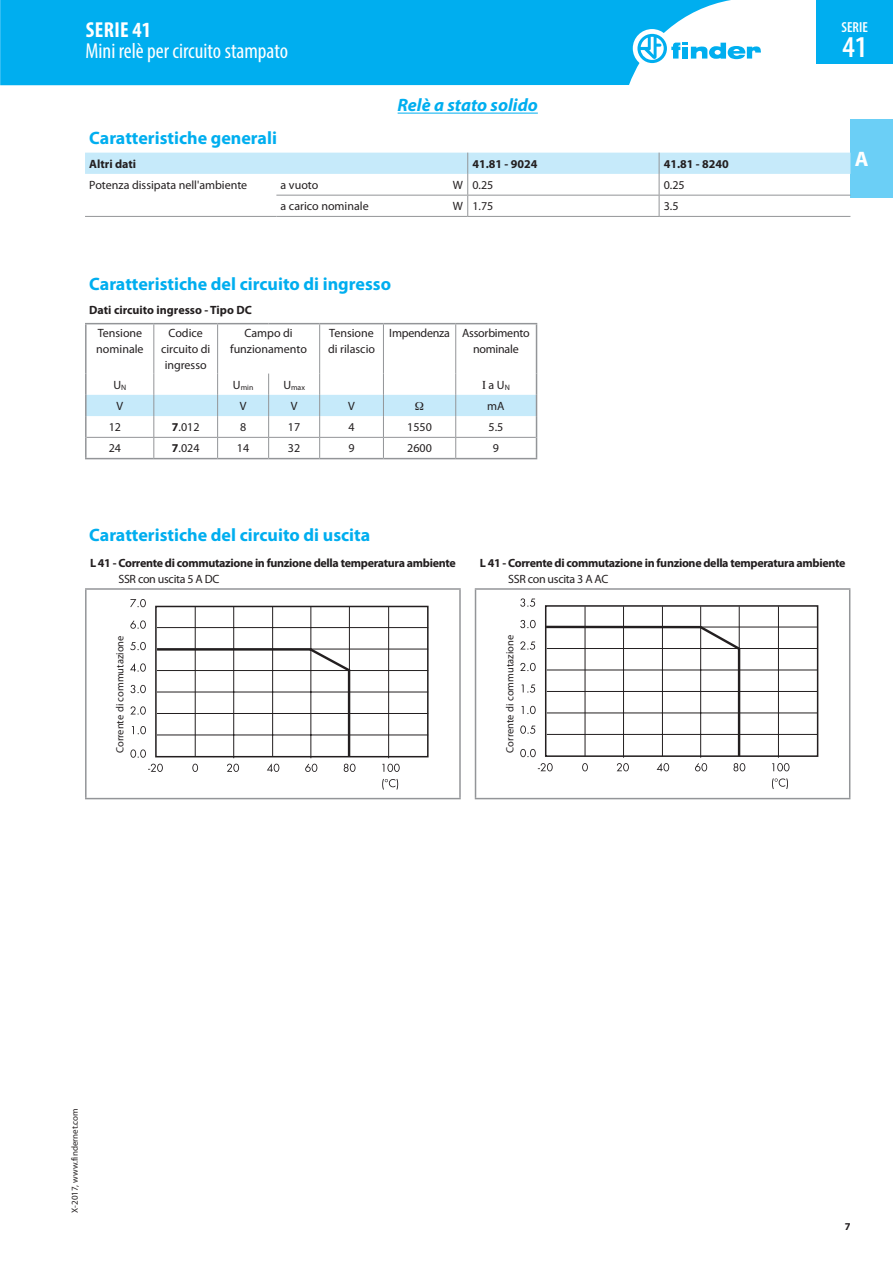
<style>
.page{position:relative;width:893px;height:1263px;background:#fff}
.page>*{position:absolute;margin:0;border:0;box-sizing:border-box;transform-origin:0 0}
.t1{font:600 condensed 30.3px "Myriad Pro";color:#fff}
.t2{font:condensed 21.75px "Myriad Pro";color:#fff}
.t3{font:700 condensed 21.75px "Myriad Pro";letter-spacing:.02em;color:#fff}
.t4{font:700 21px "Myriad Pro";color:#fff}
.t5{font:700 18px "Myriad Pro";color:#00aeef}
.t6{font:italic 700 18px "Myriad Pro";color:#00aeef}
.t7{font:600 condensed 14.55px "Myriad Pro";color:#fff}
.t8{font:12px/16.2px "Myriad Pro";color:#231f20}
.t9{font:700 12px "Myriad Pro";letter-spacing:-.025em;color:#231f20}
.t10{font:700 12px "Myriad Pro";color:#231f20}
.t11{font:12px "Myriad Pro";letter-spacing:-.025em;color:#231f20}
.t12{font:12px/16.2px "Myriad Pro";letter-spacing:-.02em;color:#231f20}
.t13{font:10.5px "Myriad Pro";color:#231f20}
.t14{font:700 10.5px "Myriad Pro";color:#231f20}
.t15{font:9px "Myriad Pro";color:#231f20}
.t16{font:7.8px "Myriad Pro";color:#231f20}
.s1{font-family:"Times"}
.s2{font-weight:700}
</style>
<div class="page">
<div style="left:850px;top:119px;width:43px;height:79px;background:#6bcff6"></div>
<hr style="left:398px;top:113px;width:140px;height:1px;background:#00aeef">
<hr style="left:85px;top:216px;width:191px;height:1px;background:#939598">
<hr style="left:276px;top:216px;width:192px;height:1px;background:#939598">
<hr style="left:468px;top:216px;width:191px;height:1px;background:#939598">
<hr style="left:659px;top:216px;width:191px;height:1px;background:#939598">
<svg style="left:85px;top:153px;width:765px;height:63px"></svg>
<hr style="left:85px;top:323px;width:69px;height:1px;background:#939598">
<hr style="left:85px;top:324px;width:2px;height:50px;background:#939598">
<hr style="left:154px;top:323px;width:64px;height:1px;background:#939598">
<hr style="left:218px;top:323px;width:51px;height:1px;background:#939598">
<hr style="left:269px;top:323px;width:51px;height:1px;background:#939598">
<hr style="left:320px;top:323px;width:63px;height:1px;background:#939598">
<hr style="left:383px;top:323px;width:73px;height:1px;background:#939598">
<hr style="left:456px;top:323px;width:81px;height:1px;background:#939598">
<hr style="left:536px;top:324px;width:1px;height:50px;background:#939598">
<hr style="left:85px;top:374px;width:2px;height:21px;background:#939598">
<hr style="left:85px;top:416px;width:2px;height:21px;background:#939598">
<hr style="left:85px;top:437px;width:2px;height:21px;background:#939598">
<hr style="left:85px;top:395px;width:2px;height:21px;background:#939598">
<hr style="left:153px;top:324px;width:1px;height:50px;background:#939598">
<hr style="left:217px;top:324px;width:1px;height:50px;background:#939598">
<hr style="left:319px;top:324px;width:1px;height:50px;background:#939598">
<hr style="left:383px;top:324px;width:1px;height:50px;background:#939598">
<hr style="left:455px;top:324px;width:1px;height:50px;background:#939598">
<hr style="left:85px;top:458px;width:69px;height:1px;background:#939598">
<hr style="left:154px;top:458px;width:64px;height:1px;background:#939598">
<hr style="left:218px;top:458px;width:51px;height:1px;background:#939598">
<hr style="left:269px;top:458px;width:51px;height:1px;background:#939598">
<hr style="left:320px;top:458px;width:63px;height:1px;background:#939598">
<hr style="left:383px;top:458px;width:73px;height:1px;background:#939598">
<hr style="left:456px;top:458px;width:81px;height:1px;background:#939598">
<hr style="left:85px;top:588px;width:376px;height:2px;background:#939598">
<hr style="left:475px;top:588px;width:375px;height:2px;background:#939598">
<hr style="left:475px;top:590px;width:1px;height:208px;background:#939598">
<hr style="left:849px;top:590px;width:1px;height:208px;background:#939598">
<hr style="left:475px;top:798px;width:375px;height:1px;background:#939598">
<hr style="left:85px;top:590px;width:2px;height:208px;background:#939598">
<hr style="left:459px;top:590px;width:2px;height:208px;background:#939598">
<hr style="left:85px;top:798px;width:376px;height:1px;background:#939598">
<div style="left:155px;top:606px;width:274px;height:151px;border:2px solid #231f20"></div>
<hr style="left:157px;top:627px;width:271px;height:1px;background:#231f20">
<hr style="left:157px;top:649px;width:271px;height:1px;background:#231f20">
<hr style="left:157px;top:670px;width:271px;height:1px;background:#231f20">
<hr style="left:157px;top:692px;width:271px;height:1px;background:#231f20">
<hr style="left:157px;top:713px;width:271px;height:1px;background:#231f20">
<hr style="left:157px;top:735px;width:271px;height:1px;background:#231f20">
<hr style="left:311px;top:607px;width:1px;height:151px;background:#231f20">
<hr style="left:233px;top:607px;width:1px;height:151px;background:#231f20">
<hr style="left:272px;top:607px;width:1px;height:150px;background:#231f20">
<svg style="left:130px;top:620px;width:16px;height:9px"></svg>
<svg style="left:130px;top:599px;width:16px;height:8px"></svg>
<hr style="left:388px;top:607px;width:1px;height:151px;background:#231f20">
<svg style="left:382px;top:764px;width:18px;height:8px"></svg>
<hr style="left:349px;top:607px;width:1px;height:150px;background:#231f20">
<hr style="left:195px;top:607px;width:1px;height:150px;background:#231f20">
<svg style="left:382px;top:779px;width:16px;height:11px"></svg>
<svg style="left:130px;top:642px;width:226px;height:130px"></svg>
<div style="left:545px;top:605px;width:273px;height:152px;border:2px solid #231f20"></div>
<hr style="left:547px;top:627px;width:271px;height:1px;background:#231f20">
<hr style="left:547px;top:648px;width:271px;height:1px;background:#231f20">
<hr style="left:547px;top:670px;width:271px;height:1px;background:#231f20">
<hr style="left:547px;top:691px;width:271px;height:1px;background:#231f20">
<hr style="left:547px;top:713px;width:271px;height:1px;background:#231f20">
<hr style="left:547px;top:734px;width:271px;height:1px;background:#231f20">
<hr style="left:700px;top:606px;width:1px;height:152px;background:#231f20">
<hr style="left:623px;top:606px;width:1px;height:152px;background:#231f20">
<hr style="left:662px;top:606px;width:1px;height:150px;background:#231f20">
<svg style="left:520px;top:598px;width:15px;height:9px"></svg>
<hr style="left:778px;top:606px;width:1px;height:152px;background:#231f20">
<svg style="left:772px;top:763px;width:17px;height:8px"></svg>
<hr style="left:739px;top:606px;width:1px;height:150px;background:#231f20">
<hr style="left:585px;top:606px;width:1px;height:150px;background:#231f20">
<svg style="left:772px;top:778px;width:16px;height:11px"></svg>
<svg style="left:520px;top:620px;width:225px;height:151px"></svg>
<div style="left:0;top:0;width:731px;height:85px;background:#00aeef"></div>
<div style="left:633px;top:29px;width:38px;height:39px;background:#fff;border-radius:50%"></div>
<svg style="left:637px;top:34px;width:124px;height:29px"></svg>
<div style="left:816px;top:0;width:77px;height:64px;background:#00aeef"></div>
<svg style="left:86px;top:374px;width:451px;height:84px"></svg>
<h2 class="t3" style="left:86px;top:17px;width:67px">SERIE 41</h2>
<h2 class="t2" style="left:85px;top:38px;width:204px">Mini relè per circuito stampato</h2>
<h3 class="t6" style="left:398px;top:94px;width:142px">Relè a stato solido</h3>
<h3 class="t5" style="left:89px;top:126px;width:189px">Caratteristiche generali</h3>
<p class="t10" style="left:89px;top:156px;width:48px">Altri dati</p>
<p class="t9" style="left:472px;top:156px;width:67px">41.81 - 9024</p>
<p class="t9" style="left:664px;top:156px;width:67px">41.81 - 8240</p>
<p class="t8" style="left:89px;top:177px;width:160px">Potenza dissipata nell'ambiente</p>
<p class="t8" style="left:281px;top:177px;width:39px">a vuoto</p>
<p class="t8" style="left:453px;top:177px;width:42px">W 0.25</p>
<p class="t8" style="left:664px;top:177px;width:22px">0.25</p>
<p class="t8" style="left:281px;top:198px;width:90px">a carico nominale</p>
<p class="t8" style="left:453px;top:198px;width:42px">W 1.75</p>
<p class="t8" style="left:664px;top:198px;width:16px">3.5</p>
<h3 class="t5" style="left:89px;top:272px;width:303px">Caratteristiche del circuito di ingresso</h3>
<p class="t10" style="left:89px;top:302px;width:164px">Dati circuito ingresso - Tipo DC</p>
<p class="t8" style="left:96px;top:325px;width:49px">Tensione nominale</p>
<p class="t8" style="left:161px;top:325px;width:51px;text-align:center">Codice circuito di ingresso</p>
<p class="t8" style="left:230px;top:325px;width:78px;text-align:center">Campo di funzionamento</p>
<p class="t8" style="left:328px;top:325px;width:49px">Tensione di rilascio</p>
<p class="t12" style="left:473px;top:325px;width:58px;text-indent:-84px">Impendenza Assorbimento nominale</p>
<p class="t8" style="left:114px;top:376px;width:14px">U<sub>N</sub></p>
<p class="t16" style="left:233px;top:383px;width:22px"><sup>U</sup>min</p>
<p class="t16" style="left:283px;top:383px;width:23px"><sup>U</sup>max</p>
<p class="t8" style="left:482px;top:377px;width:29px"><span class="s1">I</span> a U<sub>N</sub></p>
<p class="t8" style="left:117px;top:398px;width:8px">V</p>
<p class="t8" style="left:240px;top:398px;width:8px">V</p>
<p class="t8" style="left:291px;top:398px;width:8px">V</p>
<p class="t8" style="left:348px;top:398px;width:8px">V</p>
<p class="t8" style="left:487px;top:398px;width:19px">mA</p>
<p class="t8" style="left:109px;top:419px;width:14px">12</p>
<p class="t8" style="left:172px;top:419px;width:29px"><span class="s2">7</span>.012</p>
<p class="t8" style="left:240px;top:419px;width:8px">8</p>
<p class="t8" style="left:288px;top:419px;width:14px">17</p>
<p class="t8" style="left:348px;top:419px;width:8px">4</p>
<p class="t8" style="left:407px;top:419px;width:26px">1550</p>
<p class="t8" style="left:489px;top:419px;width:16px">5.5</p>
<p class="t8" style="left:109px;top:440px;width:14px">24</p>
<p class="t8" style="left:172px;top:440px;width:29px"><span class="s2">7</span>.024</p>
<p class="t8" style="left:237px;top:440px;width:14px">14</p>
<p class="t8" style="left:288px;top:440px;width:14px">32</p>
<p class="t8" style="left:348px;top:440px;width:8px">9</p>
<p class="t8" style="left:407px;top:440px;width:26px">2600</p>
<p class="t8" style="left:493px;top:440px;width:8px">9</p>
<p class="t7" style="left:842px;top:19px;width:28px">SERIE</p>
<h1 class="t1" style="left:842px;top:30px;width:26px">41</h1>
<h3 class="t4" style="left:855px;top:146px;width:15px">A</h3>
<h3 class="t5" style="left:89px;top:523px;width:282px">Caratteristiche del circuito di uscita</h3>
<p class="t9" style="left:90px;top:555px;width:367px">L 41 - Corrente di commutazione in funzione della temperatura ambiente</p>
<p class="t11" style="left:118px;top:571px;width:103px">SSR con uscita 5 A DC</p>
<p class="t9" style="left:480px;top:555px;width:367px">L 41 - Corrente di commutazione in funzione della temperatura ambiente</p>
<p class="t11" style="left:508px;top:571px;width:102px">SSR con uscita 3 A AC</p>
<p class="t13" style="left:114px;top:753px;width:119px;rotate:-90deg">Corrente di commutazione</p>
<p class="t13" style="left:504px;top:753px;width:119px;rotate:-90deg">Corrente di commutazione</p>
<p class="t15" style="left:69px;top:1213px;width:106px;rotate:-90deg">X-2017, www.findernet.com</p>
<p class="t14" style="left:845px;top:1219px;width:7px">7</p>
</div>
